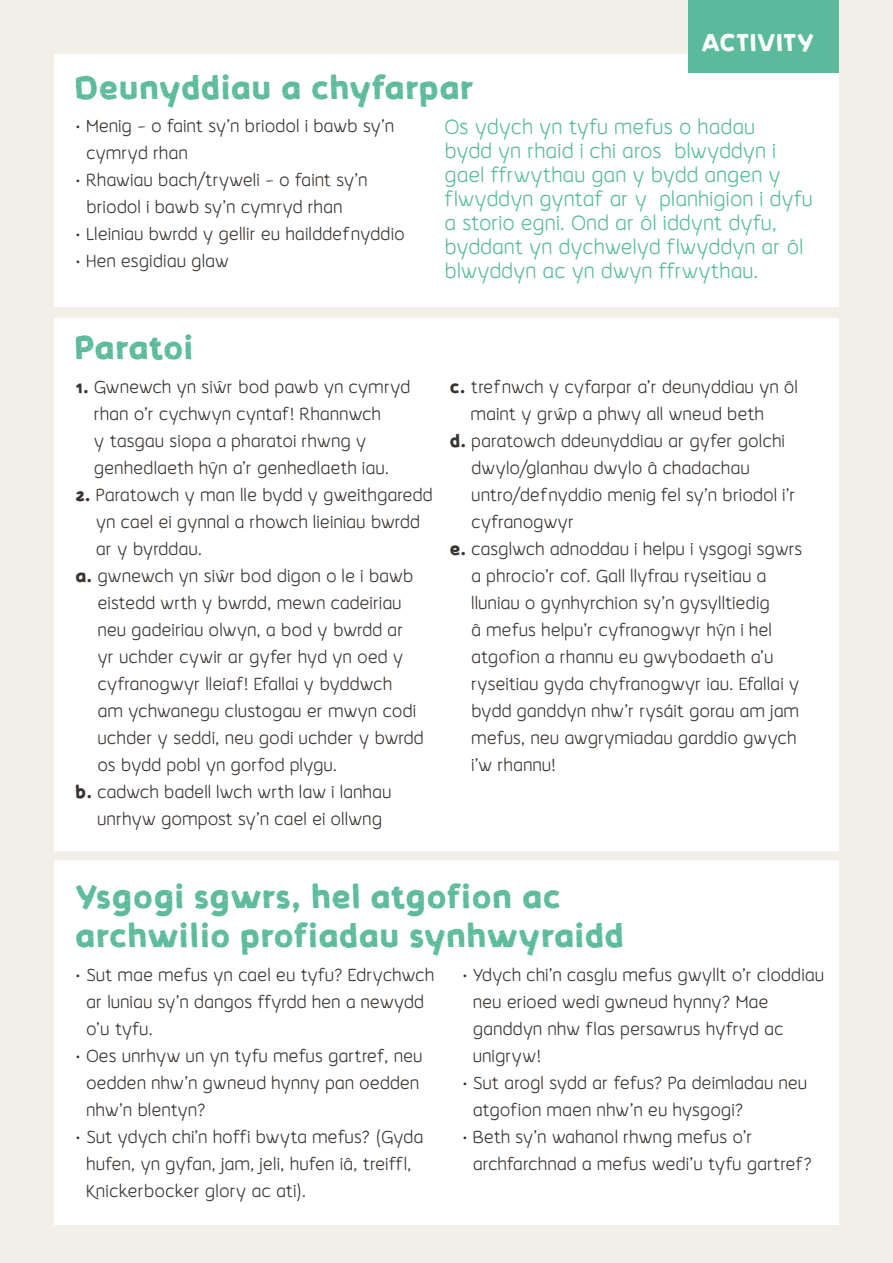
<style>
.page{position:relative;width:893px;height:1263px;background:#f1efe8}
.page>*{position:absolute;margin:0;border:0;box-sizing:border-box;transform-origin:0 0}
.t1{font:700 33.15px/39px "Koarawild";letter-spacing:.06em;color:#5bba9c}
.t2{font:700 24.9px "Koarawild";letter-spacing:.05em;color:#fff}
.t3{font:300 21.3px/23.9px "Koara";letter-spacing:.06em;color:#5bba9c}
.t4{font:300 18px/27px "Koara";letter-spacing:.065em;color:#393431}
.s1{font-weight:700}
</style>
<div class="page">
<div style="left:54px;top:54px;width:785px;height:252px;background:#fff"></div>
<div style="left:54px;top:879px;width:785px;height:346px;background:#fff"></div>
<div style="left:54px;top:318px;width:785px;height:609px;background:#fff"></div>
<div style="left:688px;top:0;width:151px;height:72px;background:#5bba9c"></div>
<div style="left:40px;top:851px;width:810px;height:9px;background:#f1efe8"></div>
<p class="t1" style="left:75px;top:67px;width:400px">Deunyddiau a chyfarpar</p>
<p class="t2" style="left:701px;top:26px;width:114px">ACTIVITY</p>
<p class="t4" style="left:87px;top:113px;width:308px;text-indent:-11px">• Menig - o faint sy’n briodol i bawb sy’n cymryd rhan</p>
<p class="t4" style="left:87px;top:167px;width:282px;text-indent:-11px">• Rhawiau bach/tryweli - o faint sy’n briodol i bawb sy’n cymryd rhan</p>
<p class="t4" style="left:76px;top:221px;width:330px">• Lleiniau bwrdd y gellir eu hailddefnyddio</p>
<p class="t4" style="left:76px;top:248px;width:154px">• Hen esgidiau glaw</p>
<p class="t3" style="left:445px;top:116px;width:368px">Os ydych yn tyfu mefus o hadau<br>bydd yn rhaid i chi aros blwyddyn i gael ffrwythau gan y bydd angen y flwyddyn gyntaf ar y planhigion i dyfu a storio egni. Ond ar ôl iddynt dyfu, byddant yn dychwelyd flwyddyn ar ôl blwyddyn ac yn dwyn ffrwythau.</p>
<p class="t1" style="left:75px;top:328px;width:118px">Paratoi</p>
<p class="t4" style="left:94px;top:374px;width:317px;text-indent:-19px"><span class="s1">1.</span> Gwnewch yn siŵr bod pawb yn cymryd rhan o’r cychwyn cyntaf! Rhannwch<br>y tasgau siopa a pharatoi rhwng y genhedlaeth hŷn a’r genhedlaeth iau.</p>
<p class="t4" style="left:96px;top:482px;width:337px;text-indent:-21px"><span class="s1">2.</span> Paratowch y man lle bydd y gweithgaredd yn cael ei gynnal a rhowch lieiniau bwrdd ar y byrddau.</p>
<p class="t4" style="left:98px;top:563px;width:327px;text-indent:-22px"><span class="s1">a.</span> gwnewch yn siŵr bod digon o le i bawb eistedd wrth y bwrdd, mewn cadeiriau neu gadeiriau olwyn, a bod y bwrdd ar<br>yr uchder cywir ar gyfer hyd yn oed y cyfranogwyr lleiaf! Efallai y byddwch<br>am ychwanegu clustogau er mwyn codi uchder y seddi, neu godi uchder y bwrdd os bydd pobl yn gorfod plygu.</p>
<p class="t4" style="left:98px;top:779px;width:294px;text-indent:-22px"><span class="s1">b.</span> cadwch badell lwch wrth law i lanhau unrhyw gompost sy’n cael ei ollwng</p>
<p class="t4" style="left:471px;top:374px;width:328px;text-indent:-21px"><span class="s1">c.</span> trefnwch y cyfarpar a’r deunyddiau yn ôl maint y grŵp a phwy all wneud beth</p>
<p class="t4" style="left:472px;top:428px;width:325px;text-indent:-22px"><span class="s1">d.</span> paratowch ddeunyddiau ar gyfer golchi dwylo/glanhau dwylo â chadachau untro/defnyddio menig fel sy’n briodol i’r cyfranogwyr</p>
<p class="t4" style="left:472px;top:536px;width:331px;text-indent:-22px"><span class="s1">e.</span> casglwch adnoddau i helpu i ysgogi sgwrs a phrocio’r cof. Gall llyfrau ryseitiau a lluniau o gynhyrchion sy’n gysylltiedig<br>â mefus helpu’r cyfranogwyr hŷn i hel atgofion a rhannu eu gwybodaeth a’u ryseitiau gyda chyfranogwyr iau. Efallai y bydd ganddyn nhw’r rysáit gorau am jam mefus, neu awgrymiadau garddio gwych i’w rhannu!</p>
<p class="t1" style="left:76px;top:876px;width:548px">Ysgogi sgwrs, hel atgofion ac archwilio profiadau synhwyraidd</p>
<p class="t4" style="left:87px;top:962px;width:348px;text-indent:-11px">• Sut mae mefus yn cael eu tyfu? Edrychwch ar luniau sy’n dangos ffyrdd hen a newydd o’u tyfu.</p>
<p class="t4" style="left:87px;top:1043px;width:337px;text-indent:-11px">• Oes unrhyw un yn tyfu mefus gartref, neu oedden nhw’n gwneud hynny pan oedden nhw’n blentyn?</p>
<p class="t4" style="left:87px;top:1124px;width:338px;text-indent:-11px">• Sut ydych chi’n hoffi bwyta mefus? (Gyda hufen, yn gyfan, jam, jeli, hufen iâ, treiffl,<br>Knickerbocker glory ac ati).</p>
<p class="t4" style="left:473px;top:962px;width:352px;text-indent:-11px">• Ydych chi’n casglu mefus gwyllt o’r cloddiau neu erioed wedi gwneud hynny? Mae ganddyn nhw flas persawrus hyfryd ac unigryw!</p>
<p class="t4" style="left:473px;top:1070px;width:335px;text-indent:-11px">• Sut arogl sydd ar fefus? Pa deimladau neu atgofion maen nhw’n eu hysgogi?</p>
<p class="t4" style="left:473px;top:1124px;width:340px;text-indent:-11px">• Beth sy’n wahanol rhwng mefus o’r archfarchnad a mefus wedi’u tyfu gartref?</p>
</div>
